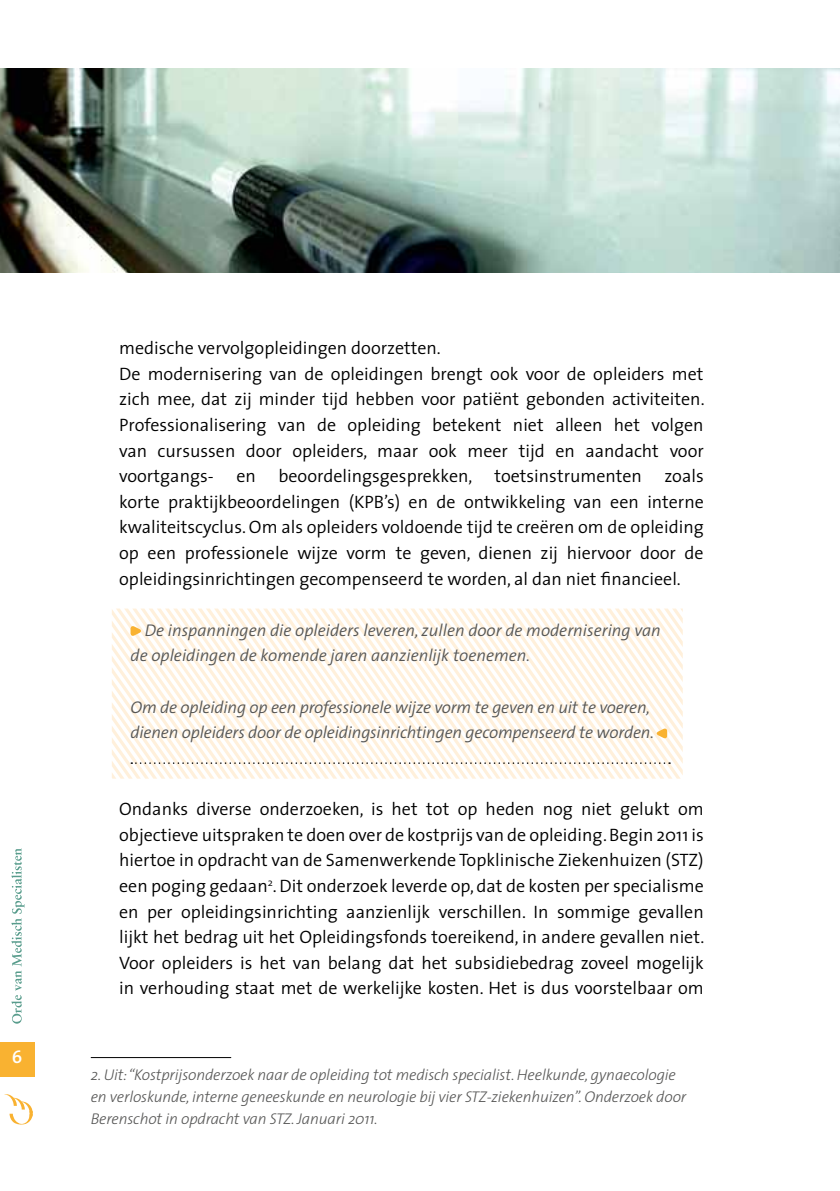
<style>
.page{position:relative;width:840px;height:1191px;background:#fff}
.page>*{position:absolute;margin:0;border:0;box-sizing:border-box;transform-origin:0 0}
.t1{font:300 18px/25.6px "The Sans";color:#000;text-align:justify}
.t2{font:600 18px "The Mix";color:#fff}
.t3{font:italic 300 17px/25.6px "The Sans";letter-spacing:-.01em;color:#565655}
.t4{font:italic 300 15.6px/22px "The Sans";letter-spacing:-.01em;color:#565655}
</style>
<div class="page">
<img style="left:0;top:68px;width:839px;height:204px">
<svg style="left:5px;top:1094px;width:28px;height:31px"></svg>
<div style="left:0;top:1042px;width:34px;height:34px;background:#f9b231"></div>
<svg style="left:11px;top:848px;width:13px;height:175px"></svg>
<svg style="left:112px;top:608px;width:570px;height:170px"></svg>
<hr style="left:91px;top:1057px;width:140px;height:1px;background:#000">
<p class="t2" style="left:12px;top:1041px;width:12px">6</p>
<p class="t1" style="left:119px;top:335px;width:586px;text-align:left">medische vervolgopleidingen doorzetten.<br>De modernisering van de opleidingen brengt ook voor de opleiders met zich mee, dat zij minder tijd hebben voor patiënt gebonden activiteiten.<br>Professionalisering van de opleiding betekent niet alleen het volgen van cursussen door opleiders, maar ook meer tijd en aandacht voor voortgangs-</p>
<p class="t1" style="left:119px;top:463px;width:585px;text-indent:545px">zoals korte praktijkbeoordelingen (KPB’s) en de ontwikkeling van een interne kwaliteitscyclus. Om als opleiders voldoende tijd te creëren om de opleiding op een professionele wijze vorm te geven, dienen zij hiervoor door de opleidingsinrichtingen gecompenseerd te worden, al dan niet financieel.</p>
<p class="t3" style="left:130px;top:617px;width:531px;text-indent:14px">De inspanningen die opleiders leveren, zullen door de modernisering van de opleidingen de komende jaren aanzienlijk toenemen.</p>
<p class="t3" style="left:130px;top:693px;width:524px">Om de opleiding op een professionele wijze vorm te geven en uit te voeren, dienen opleiders door de opleidingsinrichtingen gecompenseerd te worden.</p>
<p class="t1" style="left:236px;top:463px;width:21px">en</p>
<p class="t1" style="left:278px;top:463px;width:365px">beoordelingsgesprekken, toetsinstrumenten</p>
<p class="t1" style="left:119px;top:795px;width:586px">Ondanks diverse onderzoeken, is het tot op heden nog niet gelukt om objectieve uitspraken te doen over de kostprijs van de opleiding. Begin 2011 is hiertoe in opdracht van de Samenwerkende Topklinische Ziekenhuizen (STZ) een poging gedaan<sup>2</sup>. Dit onderzoek leverde op, dat de kosten per specialisme en per opleidingsinrichting aanzienlijk verschillen. In sommige gevallen lijkt het bedrag uit het Opleidingsfonds toereikend, in andere gevallen niet.<br>Voor opleiders is het van belang dat het subsidiebedrag zoveel mogelijk in verhouding staat met de werkelijke kosten. Het is dus voorstelbaar om</p>
<p class="t4" style="left:91px;top:1063px;width:596px">2. Uit: “Kostprijsonderzoek naar de opleiding tot medisch specialist. Heelkunde, gynaecologie en verloskunde, interne geneeskunde en neurologie bij vier STZ-ziekenhuizen”. Onderzoek door<br>Berenschot in opdracht van STZ. Januari 2011.</p>
</div>
